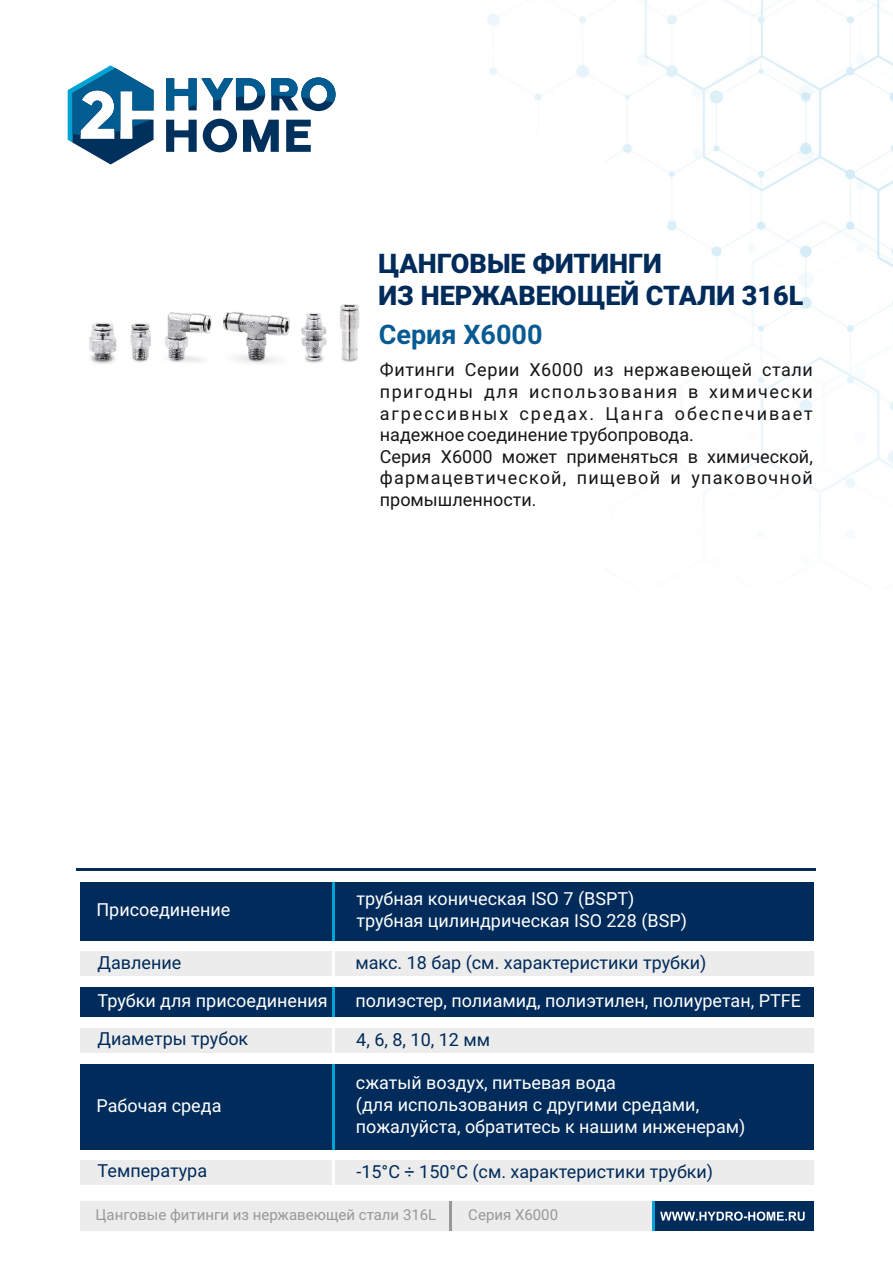
<style>
.page{position:relative;width:893px;height:1263px;background:#fff}
.page>*{position:absolute;margin:0;border:0;box-sizing:border-box;transform-origin:0 0}
.t1{font:900 27px/32.4px "Roboto";color:#002b5a}
.t2{font:700 27px "Roboto";color:#075b92}
.t3{font:18px/21.6px "Roboto";color:#fff}
.t4{font:18px/21.6px "Roboto";letter-spacing:.035em;color:#151616}
.t5{font:18px "Roboto";color:#002b5a}
.t6{font:15px "Roboto";color:#989899}
</style>
<div class="page">
<img style="left:487px;top:0;width:406px;height:537px">
<svg style="left:68px;top:65px;width:268px;height:99px"></svg>
<hr style="left:77px;top:869px;width:739px;height:2px;background:#002b5a">
<div style="left:80px;top:952px;width:733px;height:24px;background:#ececec"></div>
<div style="left:80px;top:882px;width:733px;height:58px;background:#002b5a"></div>
<div style="left:80px;top:987px;width:733px;height:30px;background:#002b5a"></div>
<div style="left:80px;top:1028px;width:733px;height:25px;background:#ececec"></div>
<hr style="left:332px;top:882px;width:2px;height:58px;background:#00a3d4">
<hr style="left:332px;top:987px;width:2px;height:30px;background:#00a3d4">
<hr style="left:332px;top:952px;width:2px;height:24px;background:#fff">
<hr style="left:332px;top:1028px;width:2px;height:25px;background:#fff">
<div style="left:80px;top:1064px;width:733px;height:85px;background:#002b5a"></div>
<hr style="left:332px;top:1064px;width:2px;height:85px;background:#00a3d4">
<div style="left:80px;top:1160px;width:733px;height:25px;background:#ececec"></div>
<hr style="left:332px;top:1160px;width:2px;height:25px;background:#fff">
<div style="left:80px;top:1201px;width:733px;height:30px;background:#ececec"></div>
<div style="left:652px;top:1201px;width:161px;height:30px;background:#002b5a"></div>
<hr style="left:652px;top:1201px;width:2px;height:30px;background:#00a3d4">
<svg style="left:660px;top:1211px;width:145px;height:10px"></svg>
<hr style="left:449px;top:1201px;width:2px;height:30px;background:#989899">
<img style="left:89px;top:304px;width:270px;height:60px">
<h1 class="t1" style="left:378px;top:250px;width:426px">ЦАНГОВЫЕ ФИТИНГИ<br>ИЗ НЕРЖАВЕЮЩЕЙ СТАЛИ 316L</h1>
<h1 class="t2" style="left:379px;top:324px;width:165px">Серия X6000</h1>
<p class="t4" style="left:380px;top:361px;width:435px">Фитинги Серии X6000 из нержавеющей стали пригодны для использования в химически агрессивных средах. Цанга обеспечивает надежное соединение трубопровода.<br>Серия X6000 может применяться в химической, фармацевтической, пищевой и упаковочной промышленности.</p>
<p class="t3" style="left:96px;top:900px;width:136px">Присоединение</p>
<p class="t3" style="left:356px;top:890px;width:332px">трубная коническая ISO 7 (BSPT) трубная цилиндрическая ISO 228 (BSP)</p>
<p class="t5" style="left:98px;top:955px;width:85px">Давление</p>
<p class="t5" style="left:355px;top:956px;width:353px">макс. 18 бар (см. характеристики трубки)</p>
<p class="t3" style="left:98px;top:992px;width:232px">Трубки для присоединения</p>
<p class="t3" style="left:355px;top:991px;width:447px">полиэстер, полиамид, полиэтилен, полиуретан, PTFE</p>
<p class="t5" style="left:98px;top:1032px;width:152px">Диаметры трубок</p>
<p class="t5" style="left:356px;top:1032px;width:135px">4, 6, 8, 10, 12 мм</p>
<p class="t3" style="left:97px;top:1096px;width:126px">Рабочая среда</p>
<p class="t3" style="left:356px;top:1074px;width:391px">сжатый воздух, питьевая вода<br>(для использования с другими средами, пожалуйста, обратитесь к нашим инженерам)</p>
<p class="t5" style="left:98px;top:1163px;width:111px">Температура</p>
<p class="t5" style="left:356px;top:1164px;width:358px">-15°C ÷ 150°C (см. характеристики трубки)</p>
<p class="t6" style="left:468px;top:1209px;width:91px">Серия X6000</p>
<p class="t6" style="left:96px;top:1209px;width:342px">Цанговые фитинги из нержавеющей стали 316L</p>
</div>
